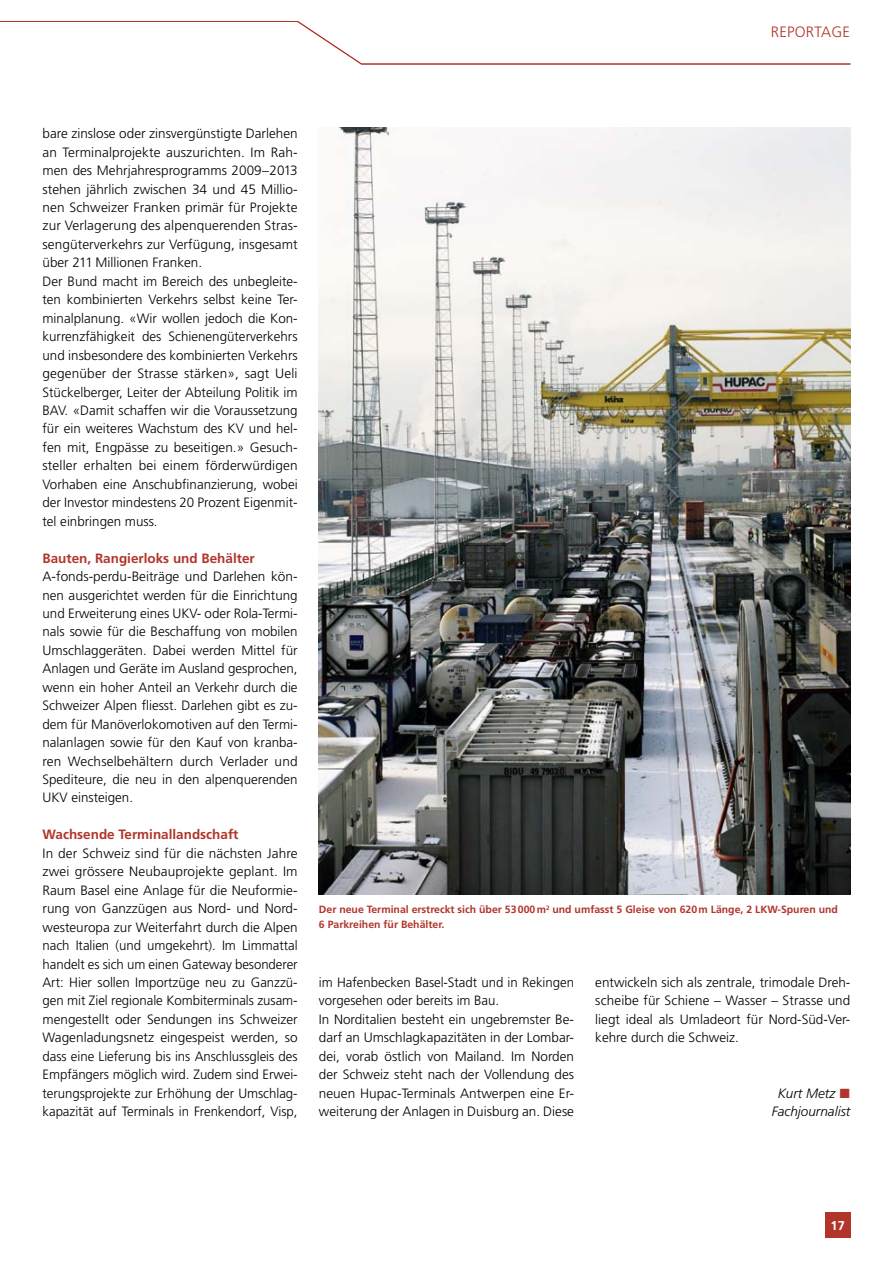
<style>
.page{position:relative;width:893px;height:1263px;background:#fff}
.page>*{position:absolute;margin:0;border:0;box-sizing:border-box;transform-origin:0 0}
.t1{font:300 15px "Frutiger";letter-spacing:.02em;color:#b1352b}
.t2{font:300 13.5px/18.5px "Frutiger";color:#000;text-align:justify}
.t3{font:700 13.5px "Frutiger";color:#b1352b}
.t4{font:italic 300 13.5px/18.5px "Frutiger";color:#000}
.t5{font:700 12.75px "Frutiger";color:#fff}
.t6{font:700 10.5px/15px "Frutiger";color:#b1352b}
</style>
<div class="page">
<svg style="left:0;top:21px;width:851px;height:43px"></svg>
<div style="left:825px;top:1212px;width:25px;height:25px;background:#b1352b"></div>
<img style="left:319px;top:128px;width:531px;height:767px">
<p class="t1" style="left:771px;top:24px;width:81px">Reportage</p>
<p class="t2" style="left:43px;top:125px;width:257px;text-align:left">bare zinslose oder zinsvergünstigte Darlehen an Terminalprojekte auszurichten. Im Rah&shy;men des Mehrjahresprogramms 2009–2013 stehen jährlich zwischen 34 und 45 Millio&shy;nen Schweizer Franken primär für Projekte zur Verlagerung des alpenquerenden Stras&shy;sengüterverkehrs zur Verfügung, insgesamt über 211 Millionen Franken.<br>Der Bund macht im Bereich des unbegleite&shy;ten kombinierten Verkehrs selbst keine Ter&shy;minalplanung. «Wir wollen jedoch die Kon&shy;kurrenzfähigkeit des Schienengüterverkehrs und insbesondere des kombinierten Verkehrs gegenüber der Strasse stärken», sagt Ueli Stückelberger, Leiter der Abteilung Politik im BAV. «Damit schaffen wir die Voraussetzung für ein weiteres Wachstum des KV und hel&shy;fen mit, Engpässe zu beseitigen.» Gesuch&shy;steller erhalten bei einem förderwürdigen Vorhaben eine Anschubfinanzierung, wobei der Investor mindestens 20 Prozent Eigenmit&shy;tel einbringen muss.</p>
<p class="t3" style="left:43px;top:550px;width:214px">Bauten, Rangierloks und Behälter</p>
<p class="t2" style="left:43px;top:567px;width:257px">A-fonds-perdu-Beiträge und Darlehen kön&shy;nen ausgerichtet werden für die Einrichtung und Erweiterung eines U KV- oder Rola-Termi&shy;nals sowie für die Beschaffung von mobilen U mschlaggeräten. Dabei werden Mittel für Anlagen und Geräte im Ausland gesprochen, wenn ein hoher Anteil an Verkehr durch die Schweizer Alpen fliesst. Darlehen gibt es zu&shy;dem für Manöverlokomotiven auf den Termi&shy;nalanlagen sowie für den Kauf von kranba&shy;ren Wechselbehältern durch Verlader und Spediteure, die neu in den alpenquerenden U KV einsteigen.</p>
<p class="t3" style="left:43px;top:827px;width:198px">Wachsende Terminallandschaft</p>
<p class="t2" style="left:43px;top:844px;width:257px">In der Schweiz sind für die nächsten Jahre zwei grössere Neubauprojekte geplant. Im Raum Basel eine Anlage für die Neuformie&shy;rung von Ganzzügen aus Nord- und Nord&shy;westeuropa zur Weiterfahrt durch die Alpen nach Italien (und umgekehrt). Im Limmattal handelt es sich um einen Gateway besonderer Art: Hier sollen Importzüge neu zu Ganzzü&shy;gen mit Ziel regionale Kombiterminals zusam&shy;mengestellt oder Sendungen ins Schweizer Wagenladungsnetz eingespeist werden, so dass eine Lieferung bis ins Anschlussgleis des Empfängers möglich wird. Zudem sind Erwei&shy;terungsprojekte zur Erhöhung der U mschlag&shy;kapazität auf Terminals in Frenkendorf, Visp,</p>
<p class="t6" style="left:319px;top:902px;width:521px">Der neue Terminal erstreckt sich über 53000m<sup>2</sup> und umfasst 5 Gleise von 620m Länge, 2 LKW-Spuren und<br>6 Parkreihen für Behälter.</p>
<p class="t2" style="left:319px;top:973px;width:257px;text-align:left">im Hafenbecken Basel-Stadt und in Rekingen vorgesehen oder bereits im Bau.<br>In Norditalien besteht ein ungebremster Be&shy;darf an U mschlagkapazitäten in der Lombar&shy;dei, vorab östlich von Mailand. Im Norden der Schweiz steht nach der Vollendung des neuen Hupac-Terminals Antwerpen eine Er&shy;weiterung der Anlagen in Duisburg an. Diese</p>
<p class="t2" style="left:595px;top:973px;width:257px">entwickeln sich als zentrale, trimodale Dreh&shy;scheibe für Schiene – Wasser – Strasse und liegt ideal als U mladeort für Nord-Süd-Ver&shy;kehre durch die Schweiz.</p>
<p class="t4" style="left:772px;top:1084px;width:80px;text-indent:6px">Kurt Metz<br>Fachjournalist</p>
<p class="t5" style="left:830px;top:1217px;width:16px">17</p>
</div>
